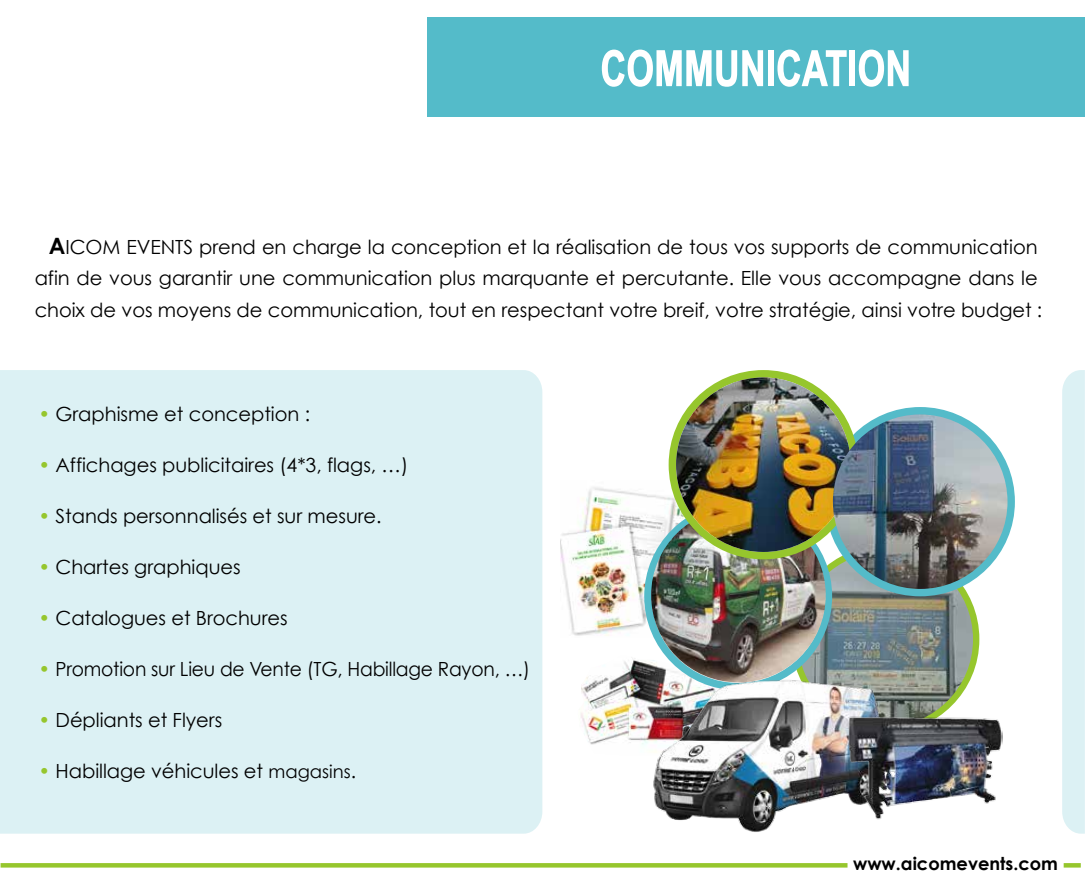
<style>
.page{position:relative;width:1085px;height:893px;background:#fff}
.page>*{position:absolute;margin:0;border:0;box-sizing:border-box;transform-origin:0 0}
.t1{font:19.5px/31.5px "Century Gothic";letter-spacing:-.005em;color:#000;text-align:center}
.t2{font:19.5px "Century Gothic";letter-spacing:-.005em;color:#000;scale:.96 1}
.t3{font:700 17.85px "Century Gothic";color:#000}
.s1{font-weight:700;font-size:22.5px}
.s2{color:#96c62d}
.s3{font-size:18px}
</style>
<div class="page">
<div style="left:0;top:370px;width:542px;height:464px;background:#dcf1f4"></div>
<img style="left:561px;top:487px;width:115px;height:151px">
<img style="left:580px;top:657px;width:109px;height:88px">
<svg style="left:791px;top:545px;width:188px;height:188px"></svg>
<img style="left:797px;top:552px;width:175px;height:175px;border-radius:87px">
<div style="left:1px;top:863px;width:846px;height:5px;background:#96c62d"></div>
<div style="left:1063px;top:863px;width:17px;height:5px;background:#96c62d"></div>
<div style="left:427px;top:18px;width:657px;height:99px;background:#54bbc9"></div>
<svg style="left:601px;top:50px;width:162px;height:37px"></svg>
<div style="left:767px;top:50px;width:6px;height:36px;background:#fff"></div>
<svg style="left:777px;top:50px;width:69px;height:37px"></svg>
<div style="left:849px;top:50px;width:6px;height:36px;background:#fff"></div>
<svg style="left:858px;top:50px;width:50px;height:37px"></svg>
<svg style="left:644px;top:502px;width:188px;height:188px;background:#5ebbc7"></svg>
<div style="left:825px;top:407px;width:189px;height:189px;background:#54bbc9;border-radius:50%"></div>
<img style="left:651px;top:508px;width:174px;height:174px;border-radius:87px">
<div style="left:668px;top:370px;width:189px;height:189px;background:#96c62d;border-radius:50%"></div>
<img style="left:676px;top:377px;width:173px;height:175px">
<img style="left:650px;top:677px;width:235px;height:155px">
<img style="left:847px;top:709px;width:155px;height:117px">
<img style="left:832px;top:414px;width:175px;height:175px;border-radius:87px">
<div style="left:1062px;top:370px;width:22px;height:464px;background:#dcf1f4"></div>
<p class="t1" style="left:35px;top:231px;width:1009px"><span class="s1">A</span>ICOM EVENTS prend en charge la conception et la réalisation de tous vos supports de communication afin de vous garantir une communication plus marquante et percutante. Elle vous accompagne dans le choix de vos moyens de communication, tout en respectant votre breif, votre stratégie, ainsi votre budget :</p>
<p class="t1" style="left:38px;top:398px;width:273px"><span class="s2">•</span> Graphisme et conception :</p>
<p class="t1" style="left:38px;top:449px;width:371px"><span class="s2">•</span> Affichages publicitaires (4*3, flags, …)</p>
<p class="t1" style="left:38px;top:500px;width:344px"><span class="s2">•</span> Stands personnalisés et sur mesure.</p>
<p class="t1" style="left:38px;top:551px;width:204px"><span class="s2">•</span> Chartes graphiques</p>
<p class="t1" style="left:38px;top:602px;width:251px"><span class="s2">•</span> Catalogues et Brochures</p>
<p class="t2" style="left:38px;top:655px;width:513px"><span class="s2">•</span> Promotion sur Lieu de Vente (TG, Habillage Rayon, …)</p>
<p class="t1" style="left:38px;top:704px;width:185px"><span class="s2">•</span> Dépliants et Flyers</p>
<p class="t1" style="left:38px;top:755px;width:319px"><span class="s2">•</span> Habillage véhicules et <span class="s3">magasins</span>.</p>
<p class="t3" style="left:853px;top:850px;width:206px">www.aicomevents.com</p>
</div>
